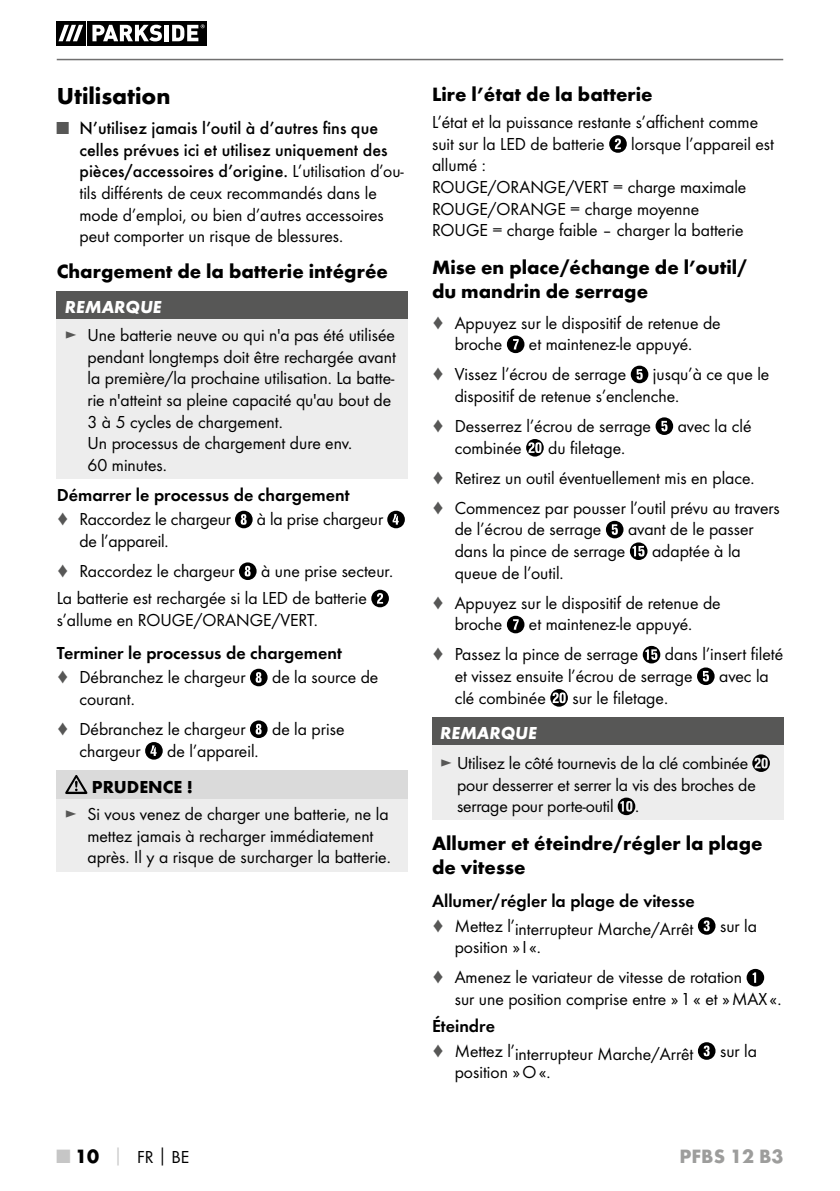
<style>
.page{position:relative;width:840px;height:1191px;background:#fff}
.page>*{position:absolute;margin:0;border:0;box-sizing:border-box;transform-origin:0 0}
.t1{font:700 24px "Futura";color:#000}
.t2{font:700 20px/24px "Futura";color:#000}
.t3{font:700 20px "Futura";color:#9d9d9c}
.t4{font:18px/21.6px "Futura Boo";color:#000}
.t5{font:500 18px/21.6px "Futura";color:#000}
.t6{font:18px "Futura Dem";color:#000}
.t7{font:italic 700 18px "Futura";color:#fff}
.t8{font:700 18px "Futura";color:#000}
.s1{font-family:"Futura Boo";font-weight:400;color:#575756}
.s2{font-family:"Futura Boo";font-weight:400}
.s3{color:#575756}
.s4{font-family:"Futura";font-weight:700;font-size:20px;color:#c6c6c6}
.s5{font-family:"Futura";font-weight:700;font-size:20px}
.s6{font-family:"Futura";font-weight:700;color:#c6c6c6}
.s7{font-family:"Futura";font-weight:700}
</style>
<div class="page">
<hr style="left:57px;top:59px;width:725px;height:1px;background:#706f6f">
<svg style="left:85px;top:21px;width:122px;height:24px"></svg>
<div style="left:56px;top:21px;width:29px;height:24px;background:#000"></div>
<div style="left:87px;top:21px;width:119px;height:24px;background:#000"></div>
<svg style="left:58px;top:25px;width:25px;height:16px"></svg>
<svg style="left:92px;top:25px;width:70px;height:16px"></svg>
<hr style="left:164px;top:25px;width:4px;height:16px;background:#fff">
<svg style="left:172px;top:24px;width:32px;height:17px"></svg>
<div style="left:57px;top:291px;width:351px;height:28px;background:#575756"></div>
<div style="left:57px;top:319px;width:351px;height:160px;background:#ededed"></div>
<svg style="left:235px;top:511px;width:17px;height:17px"></svg>
<svg style="left:387px;top:511px;width:17px;height:17px"></svg>
<svg style="left:239px;top:562px;width:17px;height:18px"></svg>
<svg style="left:371px;top:590px;width:17px;height:17px"></svg>
<svg style="left:250px;top:668px;width:17px;height:18px"></svg>
<svg style="left:250px;top:720px;width:17px;height:18px"></svg>
<svg style="left:145px;top:742px;width:18px;height:17px"></svg>
<div style="left:57px;top:770px;width:351px;height:28px;background:#dadada"></div>
<div style="left:57px;top:798px;width:351px;height:73px;background:#ededed"></div>
<svg style="left:65px;top:775px;width:22px;height:19px"></svg>
<svg style="left:609px;top:135px;width:17px;height:18px"></svg>
<svg style="left:506px;top:335px;width:18px;height:18px"></svg>
<svg style="left:630px;top:366px;width:18px;height:17px"></svg>
<svg style="left:655px;top:417px;width:17px;height:18px"></svg>
<svg style="left:526px;top:439px;width:17px;height:17px"></svg>
<svg style="left:605px;top:521px;width:18px;height:17px"></svg>
<svg style="left:629px;top:542px;width:18px;height:18px"></svg>
<svg style="left:506px;top:616px;width:18px;height:17px"></svg>
<svg style="left:642px;top:646px;width:18px;height:17px"></svg>
<svg style="left:697px;top:667px;width:17px;height:18px"></svg>
<svg style="left:550px;top:689px;width:17px;height:17px"></svg>
<div style="left:432px;top:717px;width:350px;height:28px;background:#575756"></div>
<div style="left:432px;top:745px;width:350px;height:75px;background:#ededed"></div>
<svg style="left:752px;top:754px;width:17px;height:18px"></svg>
<svg style="left:617px;top:797px;width:18px;height:18px"></svg>
<svg style="left:697px;top:917px;width:18px;height:17px"></svg>
<svg style="left:746px;top:969px;width:17px;height:17px"></svg>
<svg style="left:698px;top:1042px;width:17px;height:17px"></svg>
<h1 class="t1" style="left:57px;top:81px;width:115px">Utilisation</h1>
<p class="t5" style="left:79px;top:117px;width:326px;text-indent:-23px"><span class="s1">■</span> N’utilisez jamais l’outil à d’autres fins que celles prévues ici et utilisez uniquement des pièces/accessoires d’origine. <span class="s2">L’utilisation d’ou-</span></p>
<p class="t4" style="left:79px;top:182px;width:306px">tils différents de ceux recommandés dans le mode d’emploi, ou bien d’autres accessoires peut comporter un risque de blessures.</p>
<p class="t2" style="left:57px;top:258px;width:332px">Chargement de la batterie intégrée</p>
<p class="t7" style="left:65px;top:295px;width:98px">REMARQUE</p>
<p class="t4" style="left:87px;top:324px;width:310px;text-indent:-23px"><span class="s3">►</span> Une batterie neuve ou qui n'a pas été utilisée pendant longtemps doit être rechargée avant la première/la prochaine utilisation. La batte&shy;rie n'atteint sa pleine capacité qu'au bout de 3 à 5 cycles de chargement.<br>Un processus de chargement dure env.<br>60 minutes.</p>
<p class="t6" style="left:57px;top:484px;width:294px">Démarrer le processus de chargement</p>
<p class="t4" style="left:57px;top:508px;width:175px"><span class="s3">♦</span> Raccordez le chargeur</p>
<p class="t4" style="left:256px;top:508px;width:128px">à la prise chargeur</p>
<p class="t4" style="left:57px;top:526px;width:179px;line-height:30px;text-indent:23px">de l’appareil.<br><span class="s3">♦</span> Raccordez le chargeur</p>
<p class="t4" style="left:57px;top:557px;width:335px;line-height:27.2px;text-indent:204px">à une prise secteur.<br>La batterie est rechargée si la LED de batterie</p>
<p class="t4" style="left:57px;top:609px;width:260px">s’allume en ROUGE/ORANGE/VERT.</p>
<p class="t6" style="left:57px;top:642px;width:286px">Terminer le processus de chargement</p>
<p class="t4" style="left:57px;top:666px;width:190px"><span class="s3">♦</span> Débranchez le chargeur</p>
<p class="t4" style="left:272px;top:666px;width:108px">de la source de</p>
<p class="t4" style="left:57px;top:684px;width:190px;line-height:30px;text-indent:23px">courant.<br><span class="s3">♦</span> Débranchez le chargeur</p>
<p class="t4" style="left:272px;top:718px;width:74px">de la prise</p>
<p class="t4" style="left:79px;top:739px;width:63px">chargeur</p>
<p class="t4" style="left:167px;top:739px;width:91px">de l’appareil.</p>
<p class="t8" style="left:92px;top:775px;width:102px">PRUDENCE !</p>
<p class="t4" style="left:87px;top:803px;width:302px;text-indent:-23px"><span class="s3">►</span> Si vous venez de charger une batterie, ne la mettez jamais à recharger immédiatement après. Il y a risque de surcharger la batterie.</p>
<p class="t2" style="left:432px;top:82px;width:222px">Lire l’état de la batterie</p>
<p class="t4" style="left:432px;top:111px;width:327px">L’état et la puissance restante s’affichent comme suit sur la LED de batterie</p>
<p class="t4" style="left:631px;top:133px;width:144px">lorsque l’appareil est</p>
<p class="t4" style="left:432px;top:154px;width:316px">allumé :<br>ROUGE/ORANGE/VERT = charge maximale<br>ROUGE/ORANGE = charge moyenne<br>ROUGE = charge faible – charger la batterie</p>
<p class="t2" style="left:432px;top:255px;width:316px">Mise en place/échange de l’outil/ du mandrin de serrage</p>
<p class="t4" style="left:454px;top:311px;width:267px;text-indent:-23px"><span class="s3">♦</span> Appuyez sur le dispositif de retenue de broche</p>
<p class="t4" style="left:432px;top:329px;width:259px;line-height:30px;text-indent:97px">et maintenez-le appuyé. <span class="s3">♦</span> Vissez l’écrou de serrage</p>
<p class="t4" style="left:454px;top:363px;width:316px;text-indent:198px">jusqu’à ce que le dispositif de retenue s’enclenche.</p>
<p class="t4" style="left:432px;top:415px;width:220px"><span class="s3">♦</span> Desserrez l’écrou de serrage</p>
<p class="t4" style="left:677px;top:415px;width:75px">avec la clé</p>
<p class="t4" style="left:454px;top:436px;width:68px">combinée</p>
<p class="t4" style="left:432px;top:432px;width:349px;line-height:30px;text-indent:116px">du filetage.<br><span class="s3">♦</span> Retirez un outil éventuellement mis en place.<br><span class="s3">♦</span> Commencez par pousser l’outil prévu au travers</p>
<p class="t4" style="left:454px;top:518px;width:148px">de l’écrou de serrage</p>
<p class="t4" style="left:627px;top:518px;width:127px">avant de le passer</p>
<p class="t4" style="left:454px;top:540px;width:172px">dans la pince de serrage</p>
<p class="t4" style="left:651px;top:540px;width:90px">adaptée à la</p>
<p class="t4" style="left:432px;top:557px;width:290px;line-height:30px;text-indent:23px">queue de l’outil.<br><span class="s3">♦</span> Appuyez sur le dispositif de retenue de</p>
<p class="t4" style="left:454px;top:613px;width:49px">broche</p>
<p class="t4" style="left:432px;top:609px;width:259px;line-height:30px;text-indent:97px">et maintenez-le appuyé. <span class="s3">♦</span> Passez la pince de serrage</p>
<p class="t4" style="left:454px;top:643px;width:330px;text-indent:210px">dans l’insert fileté et vissez ensuite l’écrou de serrage</p>
<p class="t4" style="left:718px;top:665px;width:51px">avec la</p>
<p class="t4" style="left:454px;top:687px;width:92px">clé combinée</p>
<p class="t4" style="left:572px;top:687px;width:95px">sur le filetage.</p>
<p class="t7" style="left:440px;top:721px;width:98px">REMARQUE</p>
<p class="t4" style="left:457px;top:752px;width:300px;text-indent:-17px"><span class="s3">►</span> Utilisez le côté tournevis de la clé combinée pour desserrer et serrer la vis des broches de serrage pour porte-outil .</p>
<p class="t2" style="left:432px;top:831px;width:332px">Allumer et éteindre/régler la plage de vitesse</p>
<p class="t6" style="left:432px;top:890px;width:264px">Allumer/régler la plage de vitesse</p>
<p class="t4" style="left:432px;top:917px;width:263px"><sup>♦</sup> Mettez l’interrupteur Marche/Arrêt</p>
<p class="t4" style="left:719px;top:914px;width:38px">sur la</p>
<p class="t4" style="left:432px;top:932px;width:311px;line-height:30px;text-indent:23px">position » I «.<br><span class="s3">♦</span> Amenez le variateur de vitesse de rotation</p>
<p class="t4" style="left:454px;top:988px;width:326px">sur une position comprise entre »1« et »MAX «.</p>
<p class="t6" style="left:432px;top:1015px;width:64px">Éteindre</p>
<p class="t4" style="left:432px;top:1042px;width:263px"><sup>♦</sup> Mettez l’interrupteur Marche/Arrêt</p>
<p class="t4" style="left:719px;top:1040px;width:38px">sur la</p>
<p class="t4" style="left:454px;top:1061px;width:95px">position »O«.</p>
<p class="t4" style="left:57px;top:1145px;width:134px"><span class="s4">■</span> <span class="s5">10</span> <span class="s6">│</span> FR<span class="s7">│</span>BE</p>
<p class="t3" style="left:679px;top:1143px;width:105px">PFBS 12 B3</p>
</div>
